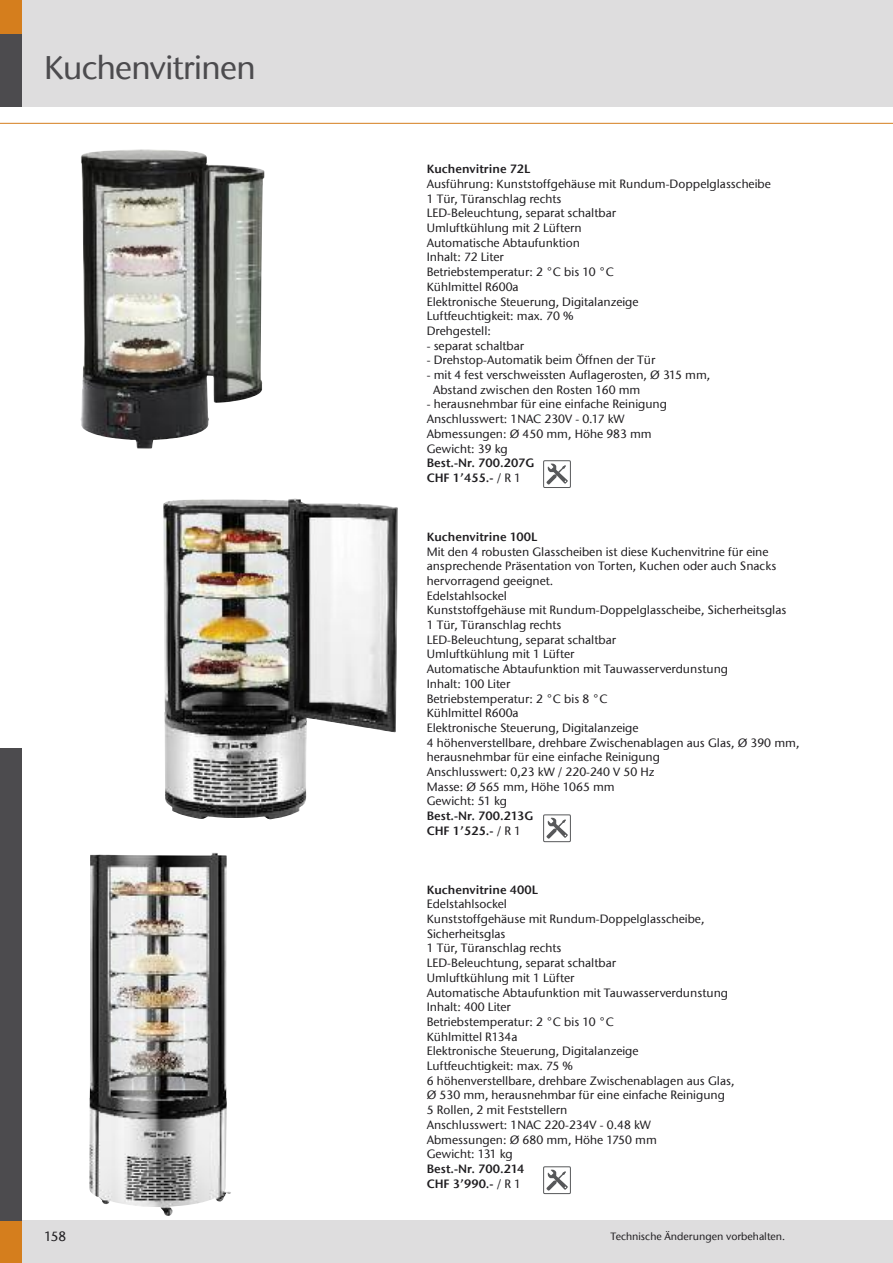
<style>
.page{position:relative;width:893px;height:1263px;background:#fff}
.page>*{position:absolute;margin:0;border:0;box-sizing:border-box;transform-origin:0 0}
.t1{font:500 33px "ITC Stone Sans Com";letter-spacing:-.025em;color:#4c4b4e}
.t2{font:500 13.5px "ITC Stone Sans Com";color:#201e21}
.t3{font:500 12px/14.7px "ITC Stone Sans Com";color:#201e21}
.t4{font:12px/14.7px "ITC Stone Sans Com Semi";color:#201e21}
.t5{font:500 10.5px "ITC Stone Sans Com";color:#201e21}
.s1{font-family:"ITC Stone Sans Com";font-weight:500}
</style>
<div class="page">
<div style="left:0;top:0;width:893px;height:106px;background:#deddde"></div>
<div style="left:0;top:0;width:21px;height:48px;background:#d57e1d"></div>
<div style="left:0;top:34px;width:21px;height:72px;background:#4c4b4e"></div>
<hr style="left:0;top:123px;width:893px;height:1px;background:#d57e1d">
<div style="left:0;top:1220px;width:893px;height:43px;background:#deddde"></div>
<div style="left:0;top:1199px;width:21px;height:64px;background:#d57e1d"></div>
<div style="left:0;top:748px;width:21px;height:472px;background:#4c4b4e"></div>
<img style="left:80px;top:149px;width:184px;height:299px">
<img style="left:89px;top:853px;width:142px;height:363px">
<img style="left:163px;top:498px;width:235px;height:321px">
<svg style="left:546px;top:463px;width:22px;height:22px"></svg>
<div style="left:543px;top:460px;width:28px;height:28px;border:1px solid #57585a"></div>
<svg style="left:546px;top:1169px;width:22px;height:22px"></svg>
<div style="left:543px;top:1166px;width:28px;height:28px;border:1px solid #57585a"></div>
<svg style="left:546px;top:817px;width:22px;height:22px"></svg>
<div style="left:543px;top:815px;width:28px;height:27px;border:1px solid #57585a"></div>
<h1 class="t1" style="left:44px;top:48px;width:213px">Kuchenvitrinen</h1>
<p class="t2" style="left:44px;top:1228px;width:24px">158</p>
<p class="t4" style="left:427px;top:162px;width:105px">Kuchenvitrine 72L</p>
<p class="t3" style="left:427px;top:176px;width:346px">Ausführung: Kunststoffgehäuse mit Rundum-Doppelglasscheibe<br>1 Tür, Türanschlag rechts<br>LED-Beleuchtung, separat schaltbar<br>Umluftkühlung mit 2 Lüftern<br>Automatische Abtaufunktion<br>Inhalt: 72 Liter<br>Betriebstemperatur: 2 °C bis 10 °C<br>Kühlmittel R600a<br>Elektronische Steuerung, Digitalanzeige<br>Luftfeuchtigkeit: max. 70 %<br>Drehgestell:</p>
<p class="t3" style="left:427px;top:338px;width:99px">- separat schaltbar</p>
<p class="t3" style="left:427px;top:353px;width:230px">- Drehstop-Automatik beim Öffnen der Tür</p>
<p class="t3" style="left:433px;top:368px;width:279px;text-indent:-6px">- mit 4 fest verschweissten Auflagerosten, Ø 315 mm,<br>Abstand zwischen den Rosten 160 mm</p>
<p class="t3" style="left:427px;top:397px;width:242px">- herausnehmbar für eine einfache Reinigung<br>Anschlusswert: 1NAC 230V - 0.17 kW<br>Abmessungen: Ø 450 mm, Höhe 983 mm<br>Gewicht: 39 kg</p>
<p class="t4" style="left:427px;top:456px;width:109px">Best.-Nr. 700.207G<br>CHF 1’455.- <span class="s1">/ R 1</span></p>
<p class="t4" style="left:427px;top:529px;width:112px">Kuchenvitrine 100L</p>
<p class="t3" style="left:427px;top:544px;width:374px">Mit den 4 robusten Glasscheiben ist diese Kuchenvitrine für eine ansprechende Präsentation von Torten, Kuchen oder auch Snacks hervorragend geeignet.<br>Edelstahlsockel<br>Kunststoffgehäuse mit Rundum-Doppelglasscheibe, Sicherheitsglas<br>1 Tür, Türanschlag rechts<br>LED-Beleuchtung, separat schaltbar<br>Umluftkühlung mit 1 Lüfter<br>Automatische Abtaufunktion mit Tauwasserverdunstung<br>Inhalt: 100 Liter<br>Betriebstemperatur: 2 °C bis 8 °C<br>Kühlmittel R600a<br>Elektronische Steuerung, Digitalanzeige<br>4 höhenverstellbare, drehbare Zwischenablagen aus Glas, Ø 390 mm, herausnehmbar für eine einfache Reinigung<br>Anschlusswert: 0,23 kW / 220-240 V 50 Hz<br>Masse: Ø 565 mm, Höhe 1065 mm<br>Gewicht: 51 kg</p>
<p class="t4" style="left:427px;top:809px;width:108px">Best.-Nr. 700.213G<br>CHF 1’525.- <span class="s1">/ R 1</span></p>
<p class="t4" style="left:427px;top:882px;width:113px">Kuchenvitrine 400L</p>
<p class="t3" style="left:427px;top:897px;width:309px">Edelstahlsockel<br>Kunststoffgehäuse mit Rundum-Doppelglasscheibe, Sicherheitsglas<br>1 Tür, Türanschlag rechts<br>LED-Beleuchtung, separat schaltbar<br>Umluftkühlung mit 1 Lüfter<br>Automatische Abtaufunktion mit Tauwasserverdunstung Inhalt: 400 Liter<br>Betriebstemperatur: 2 °C bis 10 °C<br>Kühlmittel R134a<br>Elektronische Steuerung, Digitalanzeige<br>Luftfeuchtigkeit: max. 75 %<br>6 höhenverstellbare, drehbare Zwischenablagen aus Glas, Ø 530 mm, herausnehmbar für eine einfache Reinigung 5 Rollen, 2 mit Feststellern<br>Anschlusswert: 1NAC 220-234V - 0.48 kW<br>Abmessungen: Ø 680 mm, Höhe 1750 mm<br>Gewicht: 131 kg</p>
<p class="t4" style="left:427px;top:1161px;width:99px">Best.-Nr. 700.214<br>CHF 3’990.- <span class="s1">/ R 1</span></p>
<p class="t5" style="left:610px;top:1230px;width:176px">Technische Änderungen vorbehalten.</p>
</div>
